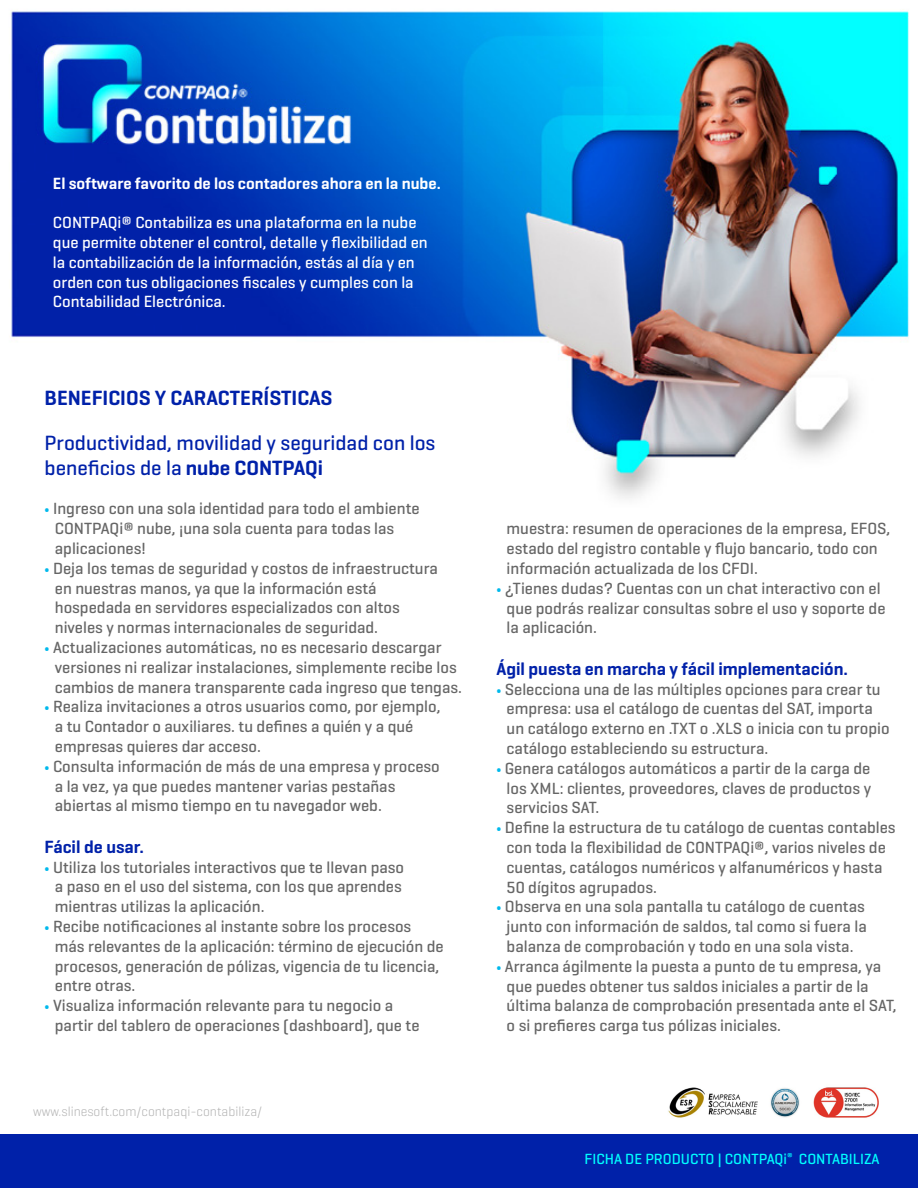
<style>
.page{position:relative;width:918px;height:1188px;background:#fff}
.page>*{position:absolute;margin:0;border:0;box-sizing:border-box;transform-origin:0 0}
.t1{font:500 21px "Geogrotesque";color:#0021a9}
.t2{font:600 21px "Geogrotesque";color:#0021a9}
.t3{font:600 18px "Geogrotesque";color:#0021a9}
.t4{font:500 16.5px "Geogrotesque";color:#666}
.t5{font:500 16.5px "Geogrotesque";color:#fff}
.t6{font:600 16.5px "Geogrotesque";color:#fff}
.t7{font:500 15px "Geogrotesque";color:#0ff}
.t8{font:300 13.5px "Geogrotesque";color:#b2b2b2}
.s1{font-weight:600}
.s2{font-family:"Antartida";font-weight:300;font-size:12px;color:#00b9ec}
</style>
<div class="page">
<img style="left:11px;top:9px;width:898px;height:490px">
<div style="left:0;top:1135px;width:918px;height:53px;background:#0021a9"></div>
<img style="left:668px;top:1087px;width:211px;height:31px">
<p class="t6" style="left:53px;top:173px;width:389px">El software favorito de los contadores ahora en la nube.</p>
<p class="t5" style="left:53px;top:212px;width:365px">CONTPAQi® Contabiliza es una plataforma en la nube</p>
<p class="t5" style="left:53px;top:232px;width:376px">que permite obtener el control, detalle y flexibilidad en</p>
<p class="t5" style="left:53px;top:252px;width:363px">la contabilización de la información, estás al día y en</p>
<p class="t5" style="left:53px;top:272px;width:362px">orden con tus obligaciones fiscales y cumples con la</p>
<p class="t5" style="left:53px;top:292px;width:174px">Contabilidad Electrónica.</p>
<p class="t2" style="left:45px;top:384px;width:289px">BENEFICIOS Y CARACTERÍSTICAS</p>
<p class="t1" style="left:45px;top:429px;width:392px">Productividad, movilidad y seguridad con los</p>
<p class="t1" style="left:45px;top:455px;width:280px">beneficios de la <span class="s1">nube CONTPAQi</span></p>
<p class="t4" style="left:45px;top:498px;width:376px"><span class="s2">•</span> Ingreso con una sola identidad para todo el ambiente</p>
<p class="t4" style="left:55px;top:518px;width:341px">CONTPAQi® nube, ¡una sola cuenta para todas las</p>
<p class="t4" style="left:55px;top:538px;width:92px">aplicaciones!</p>
<p class="t4" style="left:45px;top:558px;width:395px"><span class="s2">•</span> Deja los temas de seguridad y costos de infraestructura</p>
<p class="t4" style="left:55px;top:578px;width:323px">en nuestras manos, ya que la información está</p>
<p class="t4" style="left:55px;top:597px;width:346px">hospedada en servidores especializados con altos</p>
<p class="t4" style="left:55px;top:617px;width:325px">niveles y normas internacionales de seguridad.</p>
<p class="t4" style="left:45px;top:637px;width:398px"><span class="s2">•</span> Actualizaciones automáticas, no es necesario descargar</p>
<p class="t4" style="left:55px;top:657px;width:403px">versiones ni realizar instalaciones, simplemente recibe los</p>
<p class="t4" style="left:55px;top:677px;width:409px">cambios de manera transparente cada ingreso que tengas.</p>
<p class="t4" style="left:45px;top:696px;width:397px"><span class="s2">•</span> Realiza invitaciones a otros usuarios como, por ejemplo,</p>
<p class="t4" style="left:55px;top:716px;width:360px">a tu Contador o auxiliares. tu defines a quién y a qué</p>
<p class="t4" style="left:55px;top:736px;width:208px">empresas quieres dar acceso.</p>
<p class="t4" style="left:45px;top:756px;width:397px"><span class="s2">•</span> Consulta información de más de una empresa y proceso</p>
<p class="t4" style="left:55px;top:776px;width:342px">a la vez, ya que puedes mantener varias pestañas</p>
<p class="t4" style="left:55px;top:795px;width:329px">abiertas al mismo tiempo en tu navegador web.</p>
<p class="t3" style="left:45px;top:835px;width:101px">Fácil de usar.</p>
<p class="t4" style="left:45px;top:857px;width:361px"><span class="s2">•</span> Utiliza los tutoriales interactivos que te llevan paso</p>
<p class="t4" style="left:55px;top:876px;width:348px">a paso en el uso del sistema, con los que aprendes</p>
<p class="t4" style="left:55px;top:896px;width:211px">mientras utilizas la aplicación.</p>
<p class="t4" style="left:45px;top:916px;width:368px"><span class="s2">•</span> Recibe notificaciones al instante sobre los procesos</p>
<p class="t4" style="left:55px;top:936px;width:390px">más relevantes de la aplicación: término de ejecución de</p>
<p class="t4" style="left:55px;top:956px;width:386px">procesos, generación de pólizas, vigencia de tu licencia,</p>
<p class="t4" style="left:55px;top:975px;width:82px">entre otras.</p>
<p class="t4" style="left:45px;top:995px;width:350px"><span class="s2">•</span> Visualiza información relevante para tu negocio a</p>
<p class="t4" style="left:55px;top:1015px;width:366px">partir del tablero de operaciones (dashboard), que te</p>
<p class="t8" style="left:33px;top:1103px;width:231px">www.slinesoft.com/contpaqi-contabiliza/</p>
<p class="t4" style="left:507px;top:518px;width:385px">muestra: resumen de operaciones de la empresa, EFOS,</p>
<p class="t4" style="left:507px;top:538px;width:373px">estado del registro contable y flujo bancario, todo con</p>
<p class="t4" style="left:507px;top:558px;width:253px">información actualizada de los CFDI.</p>
<p class="t4" style="left:496px;top:578px;width:386px"><span class="s2">•</span> ¿Tienes dudas? Cuentas con un chat interactivo con el</p>
<p class="t4" style="left:507px;top:598px;width:380px">que podrás realizar consultas sobre el uso y soporte de</p>
<p class="t4" style="left:507px;top:617px;width:92px">la aplicación.</p>
<p class="t3" style="left:496px;top:657px;width:353px">Ágil puesta en marcha y fácil implementación.</p>
<p class="t4" style="left:496px;top:679px;width:386px"><span class="s2">•</span> Selecciona una de las múltiples opciones para crear tu</p>
<p class="t4" style="left:507px;top:698px;width:368px">empresa: usa el catálogo de cuentas del SAT, importa</p>
<p class="t4" style="left:507px;top:718px;width:385px">un catálogo externo en .TXT o .XLS o inicia con tu propio</p>
<p class="t4" style="left:507px;top:738px;width:263px">catálogo estableciendo su estructura.</p>
<p class="t4" style="left:496px;top:758px;width:375px"><span class="s2">•</span> Genera catálogos automáticos a partir de la carga de</p>
<p class="t4" style="left:507px;top:778px;width:366px">los XML: clientes, proveedores, claves de productos y</p>
<p class="t4" style="left:507px;top:797px;width:94px">servicios SAT.</p>
<p class="t4" style="left:496px;top:817px;width:401px"><span class="s2">•</span> Define la estructura de tu catálogo de cuentas contables</p>
<p class="t4" style="left:507px;top:837px;width:381px">con toda la flexibilidad de CONTPAQi®, varios niveles de</p>
<p class="t4" style="left:507px;top:857px;width:377px">cuentas, catálogos numéricos y alfanuméricos y hasta</p>
<p class="t4" style="left:507px;top:877px;width:152px">50 dígitos agrupados.</p>
<p class="t4" style="left:496px;top:896px;width:370px"><span class="s2">•</span> Observa en una sola pantalla tu catálogo de cuentas</p>
<p class="t4" style="left:507px;top:916px;width:362px">junto con información de saldos, tal como si fuera la</p>
<p class="t4" style="left:507px;top:936px;width:348px">balanza de comprobación y todo en una sola vista.</p>
<p class="t4" style="left:496px;top:956px;width:386px"><span class="s2">•</span> Arranca ágilmente la puesta a punto de tu empresa, ya</p>
<p class="t4" style="left:507px;top:976px;width:364px">que puedes obtener tus saldos iniciales a partir de la</p>
<p class="t4" style="left:507px;top:995px;width:391px">última balanza de comprobación presentada ante el SAT,</p>
<p class="t4" style="left:507px;top:1015px;width:276px">o si prefieres carga tus pólizas iniciales.</p>
<p class="t7" style="left:585px;top:1150px;width:297px">FICHA DE PRODUCTO | CONTPAQi<sup>®</sup> CONTABILIZA</p>
</div>
